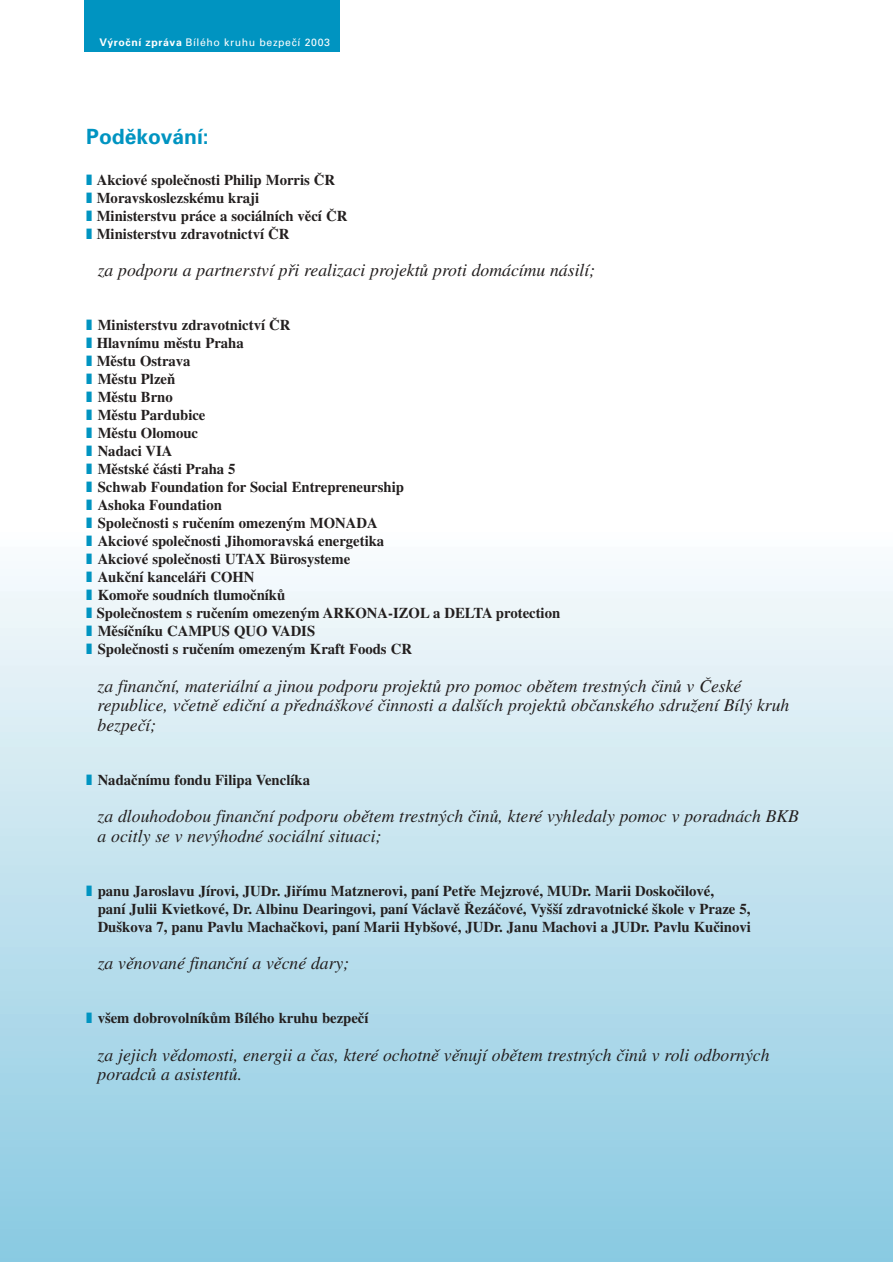
<style>
.page{position:relative;width:893px;height:1262px;background:#fff}
.page>*{position:absolute;margin:0;border:0;box-sizing:border-box;transform-origin:0 0}
.t1{font:700 21px "Univers CE";color:#0094c1}
.t2{font:italic 18px/19.5px "Times CE";color:#231f1f}
.t3{font:700 15px/18px "Times CE";color:#231f1f}
.t4{font:10.5px "Univers CE";letter-spacing:.055em;color:#fff}
.s1{font-weight:700}
.s2{color:#0094c1}
</style>
<div class="page">
<hr style="left:0;top:1261px;width:892px;height:1px;background:#88cae2">
<hr style="left:0;top:1257px;width:892px;height:4px;background:#89cae2">
<div style="left:0;top:1249px;width:892px;height:9px;background:#8acbe2"></div>
<div style="left:0;top:1242px;width:892px;height:9px;background:#8bcbe2"></div>
<div style="left:0;top:1235px;width:892px;height:8px;background:#8ccbe2"></div>
<div style="left:0;top:1227px;width:892px;height:9px;background:#8dcbe2"></div>
<div style="left:0;top:1220px;width:892px;height:9px;background:#8ecce3"></div>
<div style="left:0;top:1212px;width:892px;height:9px;background:#8fcde3"></div>
<div style="left:0;top:1205px;width:892px;height:9px;background:#90cde3"></div>
<div style="left:0;top:1198px;width:892px;height:8px;background:#92cde4"></div>
<div style="left:0;top:1190px;width:892px;height:9px;background:#93cee4"></div>
<div style="left:0;top:1183px;width:892px;height:9px;background:#94cfe5"></div>
<div style="left:0;top:1175px;width:892px;height:9px;background:#95cfe5"></div>
<div style="left:0;top:1168px;width:892px;height:9px;background:#96cfe5"></div>
<div style="left:0;top:1161px;width:892px;height:8px;background:#97d0e5"></div>
<div style="left:0;top:1153px;width:892px;height:9px;background:#98d0e5"></div>
<div style="left:0;top:1146px;width:892px;height:9px;background:#9ad0e5"></div>
<div style="left:0;top:1138px;width:892px;height:9px;background:#9bd1e6"></div>
<div style="left:0;top:1131px;width:892px;height:9px;background:#9cd2e6"></div>
<div style="left:0;top:1124px;width:892px;height:8px;background:#9ed2e6"></div>
<div style="left:0;top:1116px;width:892px;height:9px;background:#9fd2e6"></div>
<div style="left:0;top:1109px;width:892px;height:9px;background:#9fd3e6"></div>
<div style="left:0;top:1101px;width:892px;height:9px;background:#a0d4e7"></div>
<div style="left:0;top:1094px;width:892px;height:9px;background:#a1d4e7"></div>
<div style="left:0;top:1086px;width:892px;height:9px;background:#a3d5e7"></div>
<div style="left:0;top:1079px;width:892px;height:9px;background:#a3d5e8"></div>
<div style="left:0;top:1072px;width:892px;height:8px;background:#a4d5e8"></div>
<div style="left:0;top:1064px;width:892px;height:9px;background:#a6d6e8"></div>
<div style="left:0;top:1057px;width:892px;height:9px;background:#a7d7e9"></div>
<div style="left:0;top:1049px;width:892px;height:9px;background:#a9d7e9"></div>
<div style="left:0;top:1042px;width:892px;height:9px;background:#aad7e9"></div>
<div style="left:0;top:1035px;width:892px;height:8px;background:#aad7e9"></div>
<div style="left:0;top:1027px;width:892px;height:9px;background:#acd7e9"></div>
<div style="left:0;top:1020px;width:892px;height:9px;background:#add8ea"></div>
<div style="left:0;top:1012px;width:892px;height:9px;background:#add8ea"></div>
<div style="left:0;top:1005px;width:892px;height:9px;background:#afdaea"></div>
<div style="left:0;top:998px;width:892px;height:8px;background:#b1daea"></div>
<div style="left:0;top:990px;width:892px;height:9px;background:#b2dbea"></div>
<div style="left:0;top:983px;width:892px;height:9px;background:#b3dceb"></div>
<div style="left:0;top:975px;width:892px;height:9px;background:#b4dceb"></div>
<div style="left:0;top:968px;width:892px;height:9px;background:#b4dceb"></div>
<div style="left:0;top:961px;width:892px;height:8px;background:#b6ddec"></div>
<div style="left:0;top:953px;width:892px;height:9px;background:#b6dded"></div>
<div style="left:0;top:946px;width:892px;height:9px;background:#b8dded"></div>
<div style="left:0;top:938px;width:892px;height:9px;background:#badfed"></div>
<div style="left:0;top:931px;width:892px;height:9px;background:#bbdfee"></div>
<div style="left:0;top:923px;width:892px;height:9px;background:#bcdfee"></div>
<div style="left:0;top:916px;width:892px;height:9px;background:#bde0ee"></div>
<div style="left:0;top:909px;width:892px;height:8px;background:#bee0ee"></div>
<div style="left:0;top:901px;width:892px;height:9px;background:#bee0ee"></div>
<div style="left:0;top:894px;width:892px;height:9px;background:#c0e0ee"></div>
<div style="left:0;top:886px;width:892px;height:9px;background:#c1e2ee"></div>
<div style="left:0;top:879px;width:892px;height:9px;background:#c2e2ee"></div>
<div style="left:0;top:872px;width:892px;height:8px;background:#c3e2ee"></div>
<div style="left:0;top:864px;width:892px;height:9px;background:#c4e3ee"></div>
<div style="left:0;top:857px;width:892px;height:9px;background:#c6e4ef"></div>
<div style="left:0;top:849px;width:892px;height:9px;background:#c7e4ef"></div>
<div style="left:0;top:842px;width:892px;height:9px;background:#c8e5ef"></div>
<div style="left:0;top:835px;width:892px;height:8px;background:#c8e5ef"></div>
<div style="left:0;top:827px;width:892px;height:9px;background:#cae6f0"></div>
<div style="left:0;top:820px;width:892px;height:9px;background:#cce7f1"></div>
<div style="left:0;top:812px;width:892px;height:9px;background:#cde7f1"></div>
<div style="left:0;top:805px;width:892px;height:9px;background:#cee7f1"></div>
<div style="left:0;top:798px;width:892px;height:8px;background:#cfe8f1"></div>
<div style="left:0;top:790px;width:892px;height:9px;background:#d0e8f1"></div>
<div style="left:0;top:783px;width:892px;height:9px;background:#d2e9f2"></div>
<div style="left:0;top:775px;width:892px;height:9px;background:#d3eaf2"></div>
<div style="left:0;top:768px;width:892px;height:9px;background:#d4eaf2"></div>
<div style="left:0;top:761px;width:892px;height:8px;background:#d5ebf2"></div>
<div style="left:0;top:753px;width:892px;height:9px;background:#d6ebf2"></div>
<div style="left:0;top:746px;width:892px;height:8px;background:#d7ebf2"></div>
<div style="left:0;top:738px;width:892px;height:9px;background:#d7edf3"></div>
<div style="left:0;top:731px;width:892px;height:9px;background:#d8edf4"></div>
<div style="left:0;top:723px;width:892px;height:9px;background:#dbedf4"></div>
<div style="left:0;top:716px;width:892px;height:9px;background:#dceef4"></div>
<div style="left:0;top:709px;width:892px;height:8px;background:#dceef6"></div>
<div style="left:0;top:701px;width:892px;height:9px;background:#deeff6"></div>
<div style="left:0;top:694px;width:892px;height:9px;background:#e0eff6"></div>
<div style="left:0;top:686px;width:892px;height:9px;background:#e0eff6"></div>
<div style="left:0;top:679px;width:892px;height:9px;background:#e2f0f6"></div>
<div style="left:0;top:672px;width:892px;height:8px;background:#e3f0f6"></div>
<div style="left:0;top:664px;width:892px;height:9px;background:#e4f0f6"></div>
<div style="left:0;top:657px;width:892px;height:9px;background:#e6f2f8"></div>
<div style="left:0;top:649px;width:892px;height:9px;background:#e7f2f8"></div>
<div style="left:0;top:642px;width:892px;height:9px;background:#e8f3f8"></div>
<div style="left:0;top:635px;width:892px;height:8px;background:#e9f3f8"></div>
<div style="left:0;top:627px;width:892px;height:9px;background:#eaf4f8"></div>
<div style="left:0;top:620px;width:892px;height:9px;background:#ecf6f9"></div>
<div style="left:0;top:612px;width:892px;height:9px;background:#edf6f9"></div>
<div style="left:0;top:605px;width:892px;height:9px;background:#eef6f9"></div>
<div style="left:0;top:598px;width:892px;height:8px;background:#eef6f9"></div>
<div style="left:0;top:590px;width:892px;height:9px;background:#eff7fa"></div>
<div style="left:0;top:583px;width:892px;height:9px;background:#f2f9fd"></div>
<div style="left:0;top:575px;width:892px;height:9px;background:#f3f9fd"></div>
<div style="left:0;top:568px;width:892px;height:9px;background:#f4fafd"></div>
<div style="left:0;top:560px;width:892px;height:9px;background:#f6fafd"></div>
<div style="left:0;top:553px;width:892px;height:9px;background:#f7fbfd"></div>
<div style="left:0;top:546px;width:892px;height:8px;background:#f8fbfd"></div>
<div style="left:0;top:538px;width:892px;height:9px;background:#fbfeff"></div>
<div style="left:85px;top:0;width:255px;height:51px;background:#0094c1"></div>
<p class="t4" style="left:99px;top:39px;width:232px"><span class="s1">V˘roãní zpráva</span> Bílého kruhu bezpeãí 2003</p>
<h1 class="t1" style="left:86px;top:129px;width:124px">Podûkování:</h1>
<p class="t3" style="left:86px;top:172px;width:263px"><span class="s2">❚</span> Akciové spoleãnosti Philip Morris âR<br><span class="s2">❚</span> Moravskoslezskému kraji<br><span class="s2">❚</span> Ministerstvu práce a sociálních vûcí âR <span class="s2">❚</span> Ministerstvu zdravotnictví âR</p>
<p class="t2" style="left:98px;top:262px;width:499px">za podporu a partnerství pfii realizaci projektÛ proti domácímu násilí;</p>
<p class="t3" style="left:86px;top:317px;width:475px"><span class="s2">❚</span> Ministerstvu zdravotnictví âR<br><span class="s2">❚</span> Hlavnímu mûstu Praha<br><span class="s2">❚</span> Mûstu Ostrava<br><span class="s2">❚</span> Mûstu PlzeÀ<br><span class="s2">❚</span> Mûstu Brno<br><span class="s2">❚</span> Mûstu Pardubice<br><span class="s2">❚</span> Mûstu Olomouc<br><span class="s2">❚</span> Nadaci VIA<br><span class="s2">❚</span> Mûstské ãásti Praha 5<br><span class="s2">❚</span> Schwab Foundation for Social Entrepreneurship<br><span class="s2">❚</span> Ashoka Foundation<br><span class="s2">❚</span> Spoleãnosti s ruãením omezen˘m MONADA<br><span class="s2">❚</span> Akciové spoleãnosti Jihomoravská energetika<br><span class="s2">❚</span> Akciové spoleãnosti UTAX Bürosysteme<br><span class="s2">❚</span> Aukãní kanceláfii COHN<br><span class="s2">❚</span> Komofie soudních tlumoãníkÛ<br><span class="s2">❚</span> Spoleãnostem s ruãením omezen˘m ARKONA-IZOL a DELTA protection <span class="s2">❚</span> Mûsíãníku CAMPUS QUO VADIS<br><span class="s2">❚</span> Spoleãnosti s ruãením omezen˘m Kraft Foods CR</p>
<p class="t2" style="left:98px;top:677px;width:693px">za finanãní, materiální a jinou podporu projektÛ pro pomoc obûtem trestn˘ch ãinÛ v âeské republice, vãetnû ediãní a pfiedná‰kové ãinnosti a dal‰ích projektÛ obãanského sdruÏení Bíl˘ kruh bezpeãí;</p>
<p class="t3" style="left:86px;top:772px;width:225px"><span class="s2">❚</span> Nadaãnímu fondu Filipa Venclíka</p>
<p class="t2" style="left:98px;top:808px;width:703px">za dlouhodobou finanãní podporu obûtem trestn˘ch ãinÛ, které vyhledaly pomoc v poradnách BKB a ocitly se v nev˘hodné sociální situaci;</p>
<p class="t3" style="left:98px;top:883px;width:654px;text-indent:-12px"><span class="s2">❚</span> panu Jaroslavu Jírovi, JUDr. Jifiímu Matznerovi, paní Petfie Mejzrové, MUDr. Marii Doskoãilové,<br>paní Julii Kvietkové, Dr. Albinu Dearingovi, paní Václavû ¤ezáãové, Vy‰‰í zdravotnické ‰kole v Praze 5,<br>Du‰kova 7, panu Pavlu Machaãkovi, paní Marii Hyb‰ové, JUDr. Janu Machovi a JUDr. Pavlu Kuãinovi</p>
<p class="t2" style="left:98px;top:955px;width:253px">za vûnované finanãní a vûcné dary;</p>
<p class="t3" style="left:86px;top:1010px;width:284px"><span class="s2">❚</span> v‰em dobrovolníkÛm Bílého kruhu bezpeãí</p>
<p class="t2" style="left:98px;top:1046px;width:673px">za jejich vûdomosti, energii a ãas, které ochotnû vûnují obûtem trestn˘ch ãinÛ v roli odborn˘ch poradcÛ a asistentÛ.</p>
</div>
